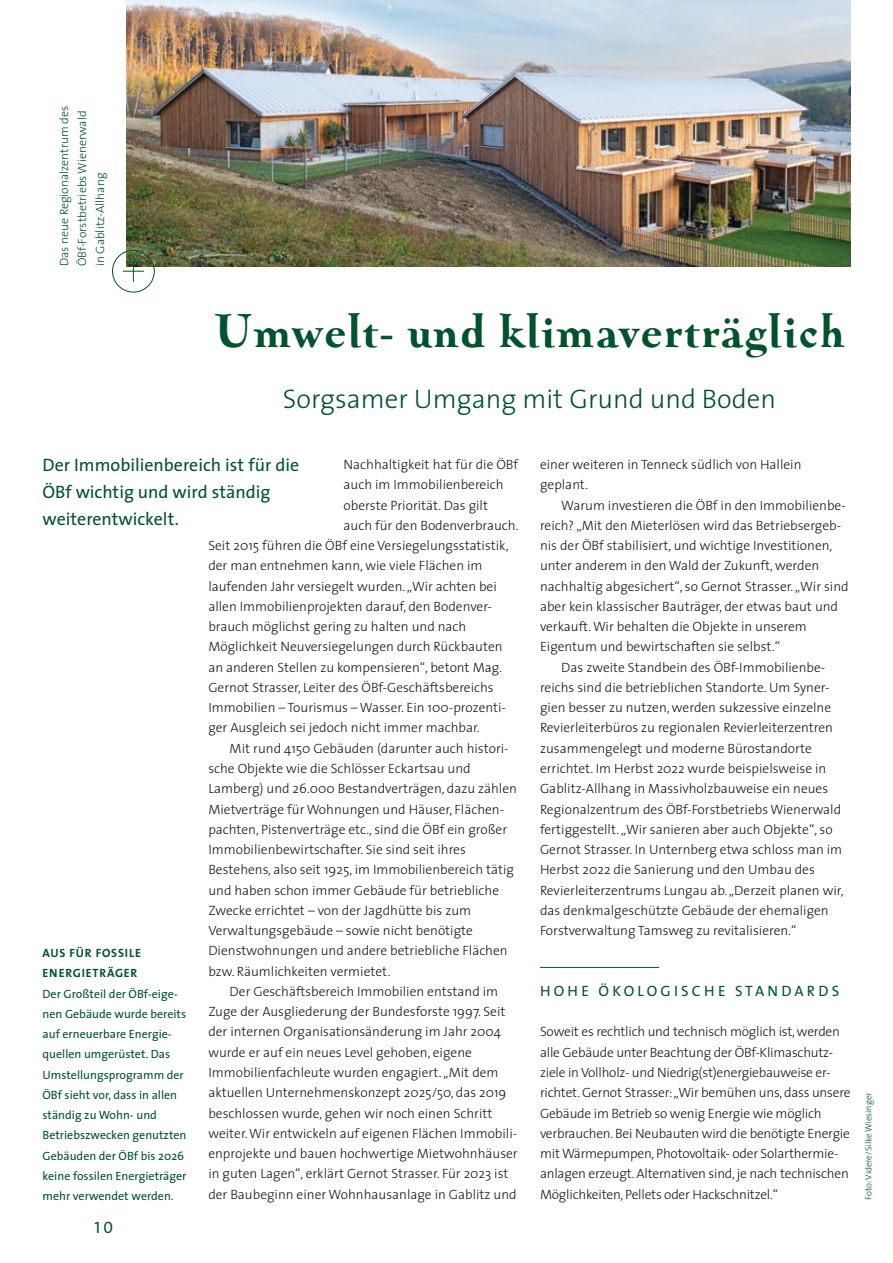
<style>
.page{position:relative;width:893px;height:1263px;background:#fff}
.page>*{position:absolute;margin:0;border:0;box-sizing:border-box;transform-origin:0 0}
.t1{font:900 45px "Oneleigh OTW03";letter-spacing:.025em;color:#00532c}
.t2{font:27px "The Sans CV Light";color:#00532c}
.t3{font:18px/27px "The Sans CV";color:#00532c}
.t4{font:16.5px "The Sans CV Caps";color:#00532c}
.t5{font:15px "The Sans CV";letter-spacing:.215em;color:#00532c}
.t6{font:13.5px/20.2px "The Sans CV Light";color:#181817}
.t7{font:12px/20.2px "The Sans CV";color:#00532c}
.t8{font:12px/18px "The Sans CV Light";color:#00532c}
.t9{font:12px/20.2px "The Sans CV Bold";letter-spacing:.065em;color:#00532c}
.t10{font:9px "The Sans CV Light";color:#00532c}
</style>
<div class="page">
<hr style="left:540px;top:967px;width:119px;height:1px;background:#00532c">
<img style="left:126px;top:0;width:724px;height:266px">
<div style="left:112px;top:250px;width:43px;height:42px;border:1px solid #00532c;border-radius:50%"></div>
<svg style="left:123px;top:261px;width:21px;height:20px"></svg>
<p class="t8" style="left:55px;top:266px;width:162px;rotate:-90deg">Das neue Regionalzentrum des<br>ÖBf-Forstbetriebs Wienerwald in Gablitz-Allhang</p>
<h1 class="t1" style="left:214px;top:303px;width:632px">Umwelt- und klimaverträglich</h1>
<h2 class="t2" style="left:283px;top:377px;width:495px">Sorgsamer Umgang mit Grund und Boden</h2>
<h3 class="t3" style="left:43px;top:451px;width:258px">Der Immobilienbereich ist für die<br>ÖBf wichtig und wird ständig weiterentwickelt.</h3>
<p class="t6" style="left:344px;top:454px;width:176px">Nachhaltigkeit hat für die ÖBf</p>
<p class="t6" style="left:344px;top:474px;width:162px">auch im Immobilienbereich</p>
<p class="t6" style="left:344px;top:494px;width:146px">oberste Priorität. Das gilt</p>
<p class="t6" style="left:344px;top:515px;width:176px">auch für den Bodenverbrauch.</p>
<p class="t6" style="left:208px;top:535px;width:302px">Seit 2015 führen die ÖBf eine Versiegelungsstatistik,</p>
<p class="t6" style="left:208px;top:555px;width:276px">der man entnehmen kann, wie viele Flächen im</p>
<p class="t6" style="left:208px;top:575px;width:290px">laufenden Jahr versiegelt wurden. „Wir achten bei</p>
<p class="t6" style="left:208px;top:596px;width:285px">allen Immobilienprojekten darauf, den Bodenver-</p>
<p class="t6" style="left:208px;top:616px;width:260px">brauch möglichst gering zu halten und nach</p>
<p class="t6" style="left:208px;top:636px;width:296px">Möglichkeit Neuversiegelungen durch Rückbauten</p>
<p class="t6" style="left:208px;top:656px;width:296px">an anderen Stellen zu kompensieren“, betont Mag.</p>
<p class="t6" style="left:208px;top:677px;width:287px">Gernot Strasser, Leiter des ÖBf-Geschäftsbereichs</p>
<p class="t6" style="left:208px;top:697px;width:299px">Immobilien – Tourismus – Wasser. Ein 100-prozenti-</p>
<p class="t6" style="left:208px;top:717px;width:273px">ger Ausgleich sei jedoch nicht immer machbar.</p>
<p class="t6" style="left:230px;top:737px;width:281px">Mit rund 4150 Gebäuden (darunter auch histori-</p>
<p class="t6" style="left:208px;top:758px;width:264px">sche Objekte wie die Schlösser Eckartsau und</p>
<p class="t6" style="left:208px;top:778px;width:310px">Lamberg) und 26.000 Bestandverträgen, dazu zählen</p>
<p class="t6" style="left:208px;top:798px;width:297px">Mietverträge für Wohnungen und Häuser, Flächen-</p>
<p class="t6" style="left:208px;top:819px;width:300px">pachten, Pistenverträge etc., sind die ÖBf ein großer</p>
<p class="t6" style="left:208px;top:839px;width:259px">Immobilienbewirtschafter. Sie sind seit ihres</p>
<p class="t6" style="left:208px;top:859px;width:307px">Bestehens, also seit 1925, im Immobilienbereich tätig</p>
<p class="t6" style="left:208px;top:879px;width:292px">und haben schon immer Gebäude für betriebliche</p>
<p class="t6" style="left:208px;top:900px;width:264px">Zwecke errichtet – von der Jagdhütte bis zum</p>
<p class="t6" style="left:208px;top:920px;width:266px">Verwaltungsgebäude – sowie nicht benötigte</p>
<p class="t6" style="left:208px;top:940px;width:301px">Dienstwohnungen und andere betriebliche Flächen</p>
<p class="t6" style="left:208px;top:960px;width:184px">bzw. Räumlichkeiten vermietet.</p>
<p class="t6" style="left:230px;top:981px;width:270px">Der Geschäftsbereich Immobilien entstand im</p>
<p class="t6" style="left:208px;top:1001px;width:299px">Zuge der Ausgliederung der Bundesforste 1997. Seit</p>
<p class="t6" style="left:208px;top:1021px;width:294px">der internen Organisationsänderung im Jahr 2004</p>
<p class="t6" style="left:208px;top:1041px;width:265px">wurde er auf ein neues Level gehoben, eigene</p>
<p class="t6" style="left:208px;top:1062px;width:292px">Immobilienfachleute wurden engagiert. „Mit dem</p>
<p class="t6" style="left:208px;top:1082px;width:300px">aktuellen Unternehmenskonzept 2025/50, das 2019</p>
<p class="t6" style="left:208px;top:1102px;width:286px">beschlossen wurde, gehen wir noch einen Schritt</p>
<p class="t6" style="left:208px;top:1122px;width:310px">weiter. Wir entwickeln auf eigenen Flächen Immobili-</p>
<p class="t6" style="left:208px;top:1143px;width:311px">enprojekte und bauen hochwertige Mietwohnhäuser</p>
<p class="t6" style="left:208px;top:1163px;width:302px">in guten Lagen“, erklärt Gernot Strasser. Für 2023 ist</p>
<p class="t6" style="left:208px;top:1183px;width:310px">der Baubeginn einer Wohnhausanlage in Gablitz und</p>
<p class="t9" style="left:43px;top:943px;width:100px">AUS FÜR FOSSILE<br>ENERGIETRÄGER</p>
<p class="t7" style="left:43px;top:983px;width:145px">Der Großteil der ÖBf-eige&shy;nen Gebäude wurde bereits auf erneuerbare Energie&shy;quellen umgerüstet. Das<br>Umstellungsprogramm der<br>ÖBf sieht vor, dass in allen ständig zu Wohn- und<br>Betriebszwecken genutzten<br>Gebäuden der ÖBf bis 2026 keine fossilen Energieträger mehr verwendet werden.</p>
<p class="t4" style="left:94px;top:1213px;width:20px">10</p>
<p class="t6" style="left:540px;top:454px;width:263px">einer weiteren in Tenneck südlich von Hallein geplant.</p>
<p class="t6" style="left:561px;top:494px;width:286px">Warum investieren die ÖBf in den Immobilienbe-</p>
<p class="t6" style="left:540px;top:515px;width:303px">reich? „Mit den Mieterlösen wird das Betriebsergeb-</p>
<p class="t6" style="left:540px;top:535px;width:294px">nis der ÖBf stabilisiert, und wichtige Investitionen,</p>
<p class="t6" style="left:540px;top:555px;width:281px">unter anderem in den Wald der Zukunft, werden</p>
<p class="t6" style="left:540px;top:575px;width:310px">nachhaltig abgesichert“, so Gernot Strasser. „Wir sind</p>
<p class="t6" style="left:540px;top:596px;width:300px">aber kein klassischer Bauträger, der etwas baut und</p>
<p class="t6" style="left:540px;top:616px;width:268px">verkauft. Wir behalten die Objekte in unserem</p>
<p class="t6" style="left:540px;top:636px;width:242px">Eigentum und bewirtschaften sie selbst.“</p>
<p class="t6" style="left:561px;top:656px;width:265px">Das zweite Standbein des ÖBf-Immobilienbe-</p>
<p class="t6" style="left:540px;top:677px;width:290px">reichs sind die betrieblichen Standorte. Um Syner-</p>
<p class="t6" style="left:540px;top:697px;width:293px">gien besser zu nutzen, werden sukzessive einzelne</p>
<p class="t6" style="left:540px;top:717px;width:294px">Revierleiterbüros zu regionalen Revierleiterzentren</p>
<p class="t6" style="left:540px;top:737px;width:273px">zusammengelegt und moderne Bürostandorte</p>
<p class="t6" style="left:540px;top:758px;width:288px">errichtet. Im Herbst 2022 wurde beispielsweise in</p>
<p class="t6" style="left:540px;top:778px;width:290px">Gablitz-Allhang in Massivholzbauweise ein neues</p>
<p class="t6" style="left:540px;top:798px;width:303px">Regionalzentrum des ÖBf-Forstbetriebs Wienerwald</p>
<p class="t6" style="left:540px;top:819px;width:294px">fertiggestellt. „Wir sanieren aber auch Objekte“, so</p>
<p class="t6" style="left:540px;top:839px;width:304px">Gernot Strasser. In Unternberg etwa schloss man im</p>
<p class="t6" style="left:540px;top:859px;width:276px">Herbst 2022 die Sanierung und den Umbau des</p>
<p class="t6" style="left:540px;top:879px;width:305px">Revierleiterzentrums Lungau ab. „Derzeit planen wir,</p>
<p class="t6" style="left:540px;top:900px;width:290px">das denkmalgeschützte Gebäude der ehemaligen</p>
<p class="t6" style="left:540px;top:920px;width:258px">Forstverwaltung Tamsweg zu revitalisieren.“</p>
<p class="t5" style="left:540px;top:978px;width:301px">HOHE ÖKOLOGISCHE STANDARDS</p>
<p class="t6" style="left:540px;top:1021px;width:312px">Soweit es rechtlich und technisch möglich ist, werden alle Gebäude unter Beachtung der ÖBf-Klimaschutz&shy;ziele in Vollholz- und Niedrig(st)energiebauweise er&shy;richtet. Gernot Strasser: „Wir bemühen uns, dass unsere Gebäude im Betrieb so wenig Energie wie möglich verbrauchen. Bei Neubauten wird die benötigte Energie mit Wärmepumpen, Photovoltaik- oder Solarthermie&shy;anlagen erzeugt. Alternativen sind, je nach technischen Möglichkeiten, Pellets oder Hackschnitzel.“</p>
<p class="t10" style="left:861px;top:1200px;width:109px;rotate:-90deg">Foto: Videre/Silke Wiesinger</p>
</div>
